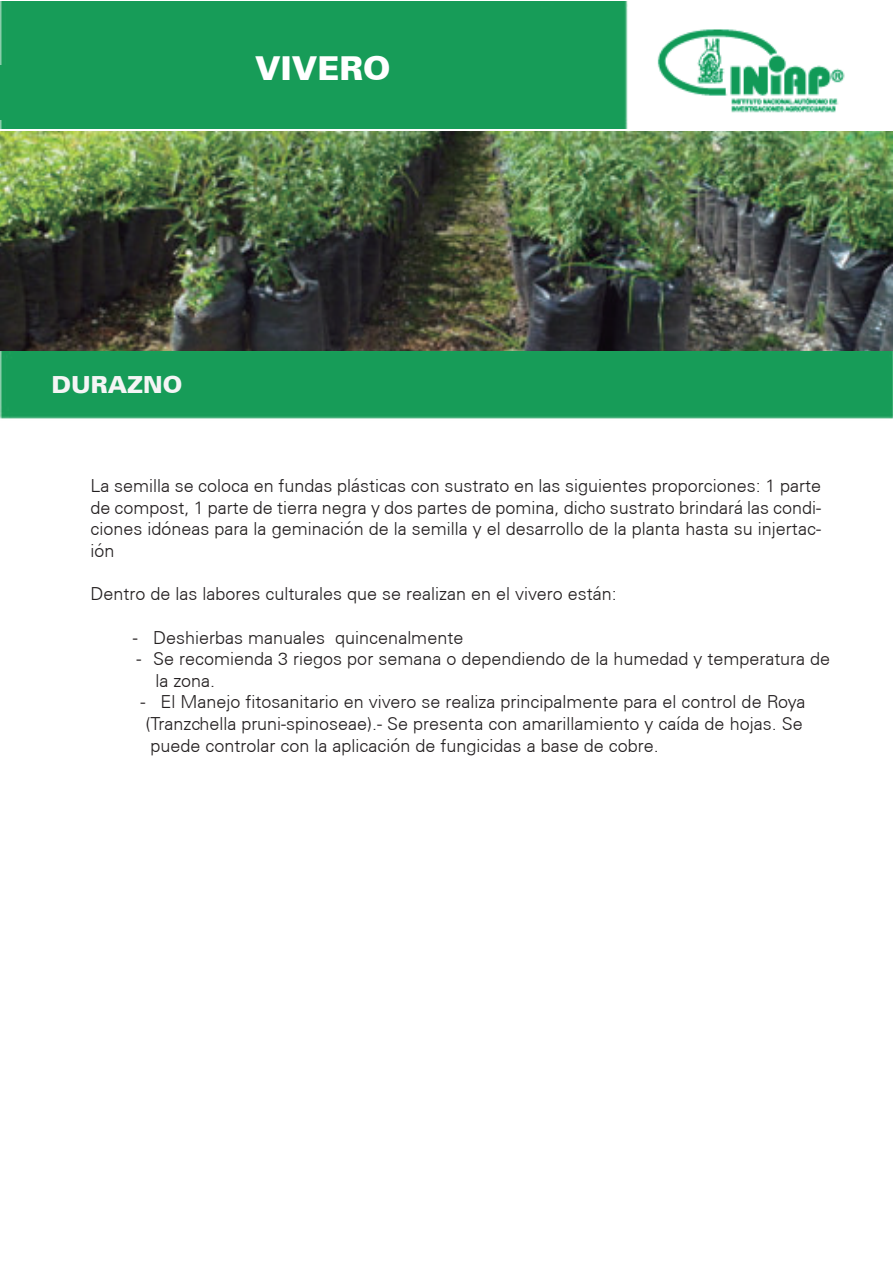
<style>
.page{position:relative;width:893px;height:1263px;background:#fff}
.page>*{position:absolute;margin:0;border:0;box-sizing:border-box;transform-origin:0 0}
.t1{font:900 33px "Univers CE";color:#fff}
.t2{font:900 23.55px "Univers CE";color:#f5f5f5}
.t3{font:300 18px/21.6px "Univers CE";color:#231f20}
.s1{font-family:"Myriad Pro";font-weight:400}
</style>
<div class="page">
<img style="left:0;top:1px;width:892px;height:418px">
<div style="left:0;top:65px;width:80px;height:55px;background:#179c58"></div>
<img style="left:0;top:131px;width:892px;height:219px">
<h1 class="t1" style="left:255px;top:50px;width:137px">VIVERO</h1>
<h2 class="t2" style="left:51px;top:371px;width:133px">DURAZNO</h2>
<p class="t3" style="left:90px;top:476px;width:732px;text-align:justify">La semilla se coloca en fundas plásticas con sustrato en las siguientes proporciones: 1 parte de compost, 1 parte de tierra negra y dos partes de pomina, dicho sustrato brindará las condi&shy;ciones idóneas para la geminación de la semilla y el desarrollo de la planta hasta su injertac&shy;ión</p>
<p class="t3" style="left:90px;top:584px;width:528px">Dentro de las labores culturales que se realizan en el vivero están:</p>
<p class="t3" style="left:132px;top:628px;width:332px"><span class="s1">-</span> Deshierbas manuales quincenalmente</p>
<p class="t3" style="left:155px;top:649px;width:676px;text-indent:-19px"><span class="s1">-</span> Se recomienda 3 riegos por semana o dependiendo de la humedad y temperatura de la zona.</p>
<p class="t3" style="left:140px;top:692px;width:667px">- El Manejo fitosanitario en vivero se realiza principalmente para el control de Roya (Tranzchella pruni-spinoseae).- Se presenta con amarillamiento y caída de hojas. Se puede controlar con la aplicación de fungicidas a base de cobre.</p>
</div>
